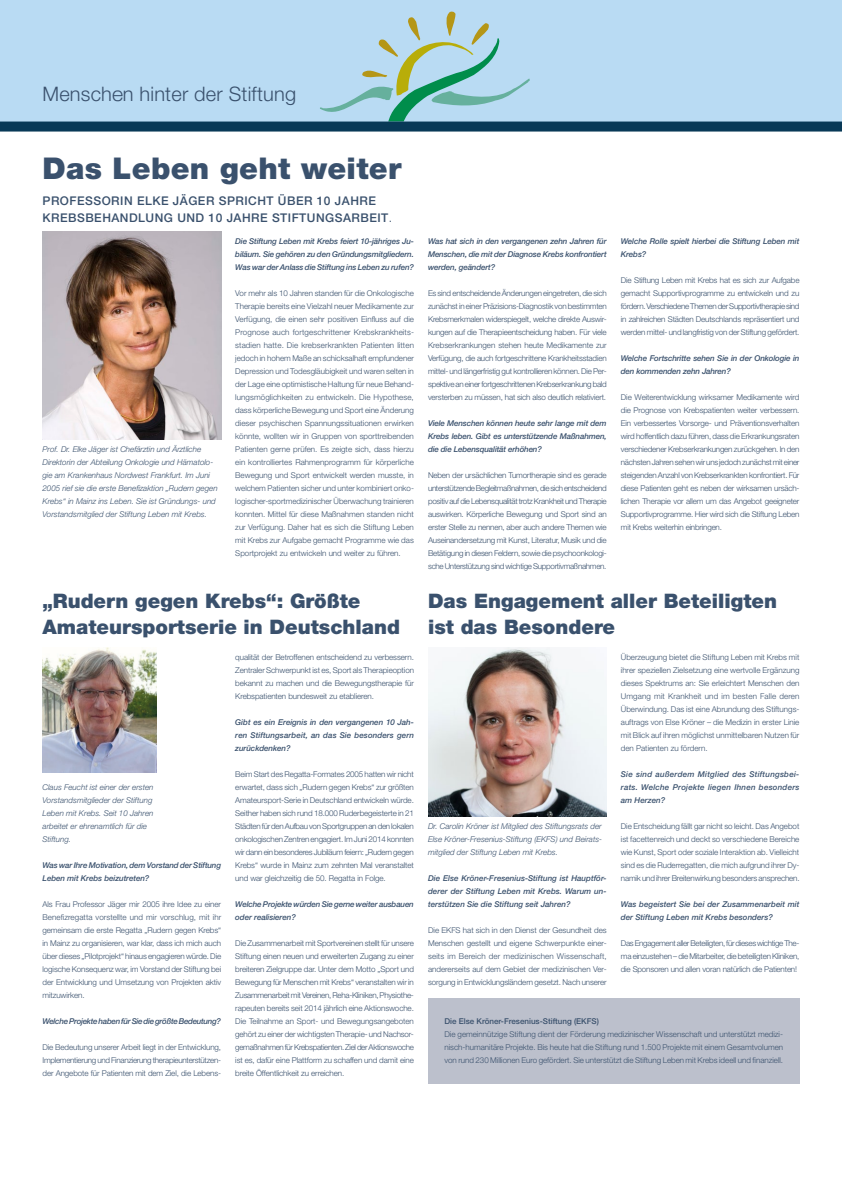
<style>
.page{position:relative;width:842px;height:1191px;background:#fff}
.page>*{position:absolute;margin:0;border:0;box-sizing:border-box;transform-origin:0 0}
.t1{font:900 30px "Helvetica Neue LT Std";letter-spacing:.01em;color:#3a516d}
.t2{font:900 20px/26px "Helvetica Neue LT Std";color:#3a516d}
.t3{font:300 20px "Helvetica Neue LT Std";letter-spacing:.01em;color:#3a516d}
.t4{font:500 12px/17px "Helvetica Neue LT Std";letter-spacing:.04em;color:#3a516d}
.t5{font:300 8px/13px "Helvetica Neue LT Std";letter-spacing:-.01em;color:#3a516d;text-align:justify}
.t6{font:italic 500 8px/13px "Helvetica Neue LT Std";letter-spacing:-.02em;color:#3a516d;text-align:justify}
.t7{font:italic 300 8px/13px "Helvetica Neue LT Std";color:#3a516d}
.t8{font:italic 500 8px/13px "Helvetica Neue LT Std";color:#3a516d}
.t9{font:italic 500 8px "Helvetica Neue LT Std";letter-spacing:-.04em;color:#3a516d}
.t10{font:500 8px "Helvetica Neue LT Std";color:#3a516d}
.s1{font-weight:300}
</style>
<div class="page">
<div style="left:0;top:0;width:842px;height:126px;background:#b9dbf3"></div>
<svg style="left:320px;top:11px;width:210px;height:110px"></svg>
<div style="left:0;top:121px;width:842px;height:10px;background:#083957"></div>
<img style="left:43px;top:231px;width:178px;height:208px">
<img style="left:43px;top:647px;width:114px;height:125px">
<img style="left:428px;top:647px;width:179px;height:169px">
<div style="left:428px;top:998px;width:371px;height:86px;background:#bcc0cc"></div>
<h2 class="t3" style="left:43px;top:82px;width:255px">Menschen hinter der Stiftung</h2>
<h1 class="t1" style="left:43px;top:150px;width:360px">Das Leben geht weiter</h1>
<h3 class="t4" style="left:43px;top:192px;width:351px">PROFESSORIN ELKE JÄGER SPRICHT ÜBER 10 JAHRE<br>KREBSBEHANDLUNG UND 10 JAHRE STIFTUNGSARBEIT<span class="s1">.</span></h3>
<p class="t6" style="left:235px;top:235px;width:180px">Die Stiftung Leben mit Krebs feiert 10-jähriges Ju&shy;biläum. Sie gehören zu den Gründungsmitgliedern.<br>Was war der Anlass die Stiftung ins Leben zu rufen?</p>
<p class="t5" style="left:235px;top:286px;width:180px">Vor mehr als 10 Jahren standen für die Onkologische Therapie bereits eine Vielzahl neuer Medikamente zur Verfügung, die einen sehr positiven Einfluss auf die Prognose auch fortgeschrittener Krebskrankheits&shy;stadien hatte. Die krebserkrankten Patienten litten jedoch in hohem Maße an schicksalhaft empfundener Depression und Todesgläubigkeit und waren selten in der Lage eine optimistische Haltung für neue Behand&shy;lungsmöglichkeiten zu entwickeln. Die Hypothese, dass körperliche Bewegung und Sport eine Änderung dieser psychischen Spannungssituationen erwirken könnte, wollten wir in Gruppen von sporttreibenden Patienten gerne prüfen. Es zeigte sich, dass hierzu ein kontrolliertes Rahmenprogramm für körperliche Bewegung und Sport entwickelt werden musste, in welchem Patienten sicher und unter kombiniert onko&shy;logischer-sportmedizinischer Überwachung trainieren konnten. Mittel für diese Maßnahmen standen nicht zur Verfügung. Daher hat es sich die Stiftung Leben mit Krebs zur Aufgabe gemacht Programme wie das Sportprojekt zu entwickeln und weiter zu führen.</p>
<h2 class="t2" style="left:43px;top:588px;width:359px">„Rudern gegen Krebs“: Größte<br>Amateursportserie in Deutschland</h2>
<h2 class="t2" style="left:428px;top:588px;width:350px">Das Engagement aller Beteiligten ist das Besondere</h2>
<p class="t6" style="left:621px;top:235px;width:180px">Welche Rolle spielt hierbei die Stiftung Leben mit<br>Krebs?</p>
<p class="t5" style="left:621px;top:273px;width:180px">Die Stiftung Leben mit Krebs hat es sich zur Aufgabe gemacht Supportivprogramme zu entwickeln und zu fördern. Verschiedene Themen der Supportivtherapie sind in zahlreichen Städten Deutschlands repräsentiert und werden mittel- und langfristig von der Stiftung gefördert.</p>
<p class="t6" style="left:621px;top:352px;width:180px">Welche Fortschritte sehen Sie in der Onkologie in den kommenden zehn Jahren?</p>
<p class="t5" style="left:621px;top:390px;width:180px">Die Weiterentwicklung wirksamer Medikamente wird die Prognose von Krebspatienten weiter verbessern.<br>Ein verbessertes Vorsorge- und Präventionsverhalten wird hoffentlich dazu führen, dass die Erkrankungsraten verschiedener Krebserkrankungen zurückgehen. In den nächsten Jahren sehen wir uns jedoch zunächst mit einer steigenden Anzahl von Krebserkrankten konfrontiert. Für diese Patienten geht es neben der wirksamen ursäch&shy;lichen Therapie vor allem um das Angebot geeigneter Supportivprogramme. Hier wird sich die Stiftung Leben mit Krebs weiterhin einbringen.</p>
<p class="t6" style="left:428px;top:235px;width:180px">Was hat sich in den vergangenen zehn Jahren für Menschen, die mit der Diagnose Krebs konfrontiert werden, geändert?</p>
<p class="t5" style="left:428px;top:286px;width:180px">Es sind entscheidende Änderungen eingetreten, die sich zunächst in einer Präzisions-Diagnostik von bestimmten Krebsmerkmalen widerspiegelt, welche direkte Auswir&shy;kungen auf die Therapieentscheidung haben. Für viele Krebserkrankungen stehen heute Medikamente zur Verfügung, die auch fortgeschrittene Krankheitsstadien mittel- und längerfristig gut kontrollieren können. Die Per&shy;spektive an einer fortgeschrittenen Krebserkrankung bald versterben zu müssen, hat sich also deutlich relativiert.</p>
<p class="t6" style="left:428px;top:417px;width:180px">Viele Menschen können heute sehr lange mit dem Krebs leben. Gibt es unterstützende Maßnahmen, die die Lebensqualität erhöhen?</p>
<p class="t5" style="left:428px;top:468px;width:180px">Neben der ursächlichen Tumortherapie sind es gerade unterstützende Begleitmaßnahmen, die sich entscheidend positiv auf die Lebensqualität trotz Krankheit und Therapie auswirken. Körperliche Bewegung und Sport sind an erster Stelle zu nennen, aber auch andere Themen wie Auseinandersetzung mit Kunst, Literatur, Musik und die Betätigung in diesen Feldern, sowie die psychoonkologi&shy;sche Unterstützung sind wichtige Supportivmaßnahmen.</p>
<p class="t7" style="left:43px;top:443px;width:177px">Prof. Dr. Elke Jäger ist Chefärztin und Ärztliche Direktorin der Abteilung Onkologie und Hämatolo&shy;gie am Krankenhaus Nordwest Frankfurt. Im Juni 2005 rief sie die erste Benefizaktion „Rudern gegen Krebs“ in Mainz ins Leben. Sie ist Gründungs- und Vorstandsmitglied der Stiftung Leben mit Krebs.</p>
<p class="t7" style="left:43px;top:781px;width:112px">Claus Feucht ist einer der ersten<br>Vorstandsmitglieder der Stiftung<br>Leben mit Krebs. Seit 10 Jahren arbeitet er ehrenamtlich für die<br>Stiftung.</p>
<p class="t6" style="left:43px;top:859px;width:180px">Was war Ihre Motivation, dem Vorstand der Stiftung<br>Leben mit Krebs beizutreten?</p>
<p class="t5" style="left:43px;top:897px;width:180px">Als Frau Professor Jäger mir 2005 ihre Idee zu einer Benefizregatta vorstellte und mir vorschlug, mit ihr gemeinsam die erste Regatta „Rudern gegen Krebs“ in Mainz zu organisieren, war klar, dass ich mich auch über dieses „Pilotprojekt“ hinaus engagieren würde. Die logische Konsequenz war, im Vorstand der Stiftung bei der Entwicklung und Umsetzung von Projekten aktiv mitzuwirken.</p>
<p class="t9" style="left:43px;top:1016px;width:180px">Welche Projekte haben für Sie die größte Bedeutung?</p>
<p class="t5" style="left:43px;top:1040px;width:180px">Die Bedeutung unserer Arbeit liegt in der Entwicklung, Implementierung und Finanzierung therapieunterstützen&shy;der Angebote für Patienten mit dem Ziel, die Lebens-</p>
<p class="t5" style="left:235px;top:650px;width:180px">qualität der Betroffenen entscheidend zu verbessern.<br>Zentraler Schwerpunkt ist es, Sport als Therapieoption bekannt zu machen und die Bewegungstherapie für Krebspatienten bundesweit zu etablieren.</p>
<p class="t6" style="left:235px;top:716px;width:180px">Gibt es ein Ereignis in den vergangenen 10 Jah&shy;ren Stiftungsarbeit, an das Sie besonders gern zurückdenken?</p>
<p class="t5" style="left:235px;top:767px;width:180px">Beim Start des Regatta-Formates 2005 hatten wir nicht erwartet, dass sich „Rudern gegen Krebs“ zur größten Amateursport-Serie in Deutschland entwickeln würde.<br>Seither haben sich rund 18.000 Ruderbegeisterte in 21<br>Städten für den Aufbau von Sportgruppen an den lokalen onkologischen Zentren engagiert. Im Juni 2014 konnten wir dann ein besonderes Jubiläum feiern: „Rudern gegen Krebs“ wurde in Mainz zum zehnten Mal veranstaltet und war gleichzeitig die 50. Regatta in Folge.</p>
<p class="t6" style="left:235px;top:898px;width:180px">Welche Projekte würden Sie gerne weiter ausbauen oder realisieren?</p>
<p class="t5" style="left:235px;top:936px;width:180px">Die Zusammenarbeit mit Sportvereinen stellt für unsere Stiftung einen neuen und erweiterten Zugang zu einer breiteren Zielgruppe dar. Unter dem Motto „Sport und Bewegung für Menschen mit Krebs“ veranstalten wir in Zusammenarbeit mit Vereinen, Reha-Kliniken, Physiothe&shy;rapeuten bereits seit 2014 jährlich eine Aktionswoche.<br>Die Teilnahme an Sport- und Bewegungsangeboten gehört zu einer der wichtigsten Therapie- und Nachsor&shy;gemaßnahmen für Krebspatienten. Ziel der Aktionswoche ist es, dafür eine Plattform zu schaffen und damit eine breite Öffentlichkeit zu erreichen.</p>
<p class="t7" style="left:428px;top:820px;width:176px;text-align:justify">Dr. Carolin Kröner ist Mitglied des Stiftungsrats der Else Kröner-Fresenius-Stiftung (EKFS) und Beirats&shy;mitglied der Stiftung Leben mit Krebs.</p>
<p class="t6" style="left:428px;top:872px;width:180px">Die Else Kröner-Fresenius-Stiftung ist Hauptför&shy;derer der Stiftung Leben mit Krebs. Warum un&shy;terstützen Sie die Stiftung seit Jahren?</p>
<p class="t5" style="left:428px;top:923px;width:180px">Die EKFS hat sich in den Dienst der Gesundheit des Menschen gestellt und eigene Schwerpunkte einer&shy;seits im Bereich der medizinischen Wissenschaft, andererseits auf dem Gebiet der medizinischen Ver&shy;sorgung in Entwicklungsländern gesetzt. Nach unserer</p>
<p class="t5" style="left:621px;top:650px;width:180px">Überzeugung bietet die Stiftung Leben mit Krebs mit ihrer speziellen Zielsetzung eine wertvolle Ergänzung dieses Spektrums an: Sie erleichtert Menschen den Umgang mit Krankheit und im besten Falle deren Überwindung. Das ist eine Abrundung des Stiftungs&shy;auftrags von Else Kröner – die Medizin in erster Linie mit Blick auf ihren möglichst unmittelbaren Nutzen für den Patienten zu fördern.</p>
<p class="t6" style="left:621px;top:768px;width:180px">Sie sind außerdem Mitglied des Stiftungsbei&shy;rats. Welche Projekte liegen Ihnen besonders am Herzen?</p>
<p class="t5" style="left:621px;top:819px;width:180px">Die Entscheidung fällt gar nicht so leicht. Das Angebot ist facettenreich und deckt so verschiedene Bereiche wie Kunst, Sport oder soziale Interaktion ab. Vielleicht sind es die Ruderregatten, die mich aufgrund ihrer Dy&shy;namik und ihrer Breitenwirkung besonders ansprechen.</p>
<p class="t8" style="left:621px;top:898px;width:180px">Was begeistert Sie bei der Zusammenarbeit mit der Stiftung Leben mit Krebs besonders?</p>
<p class="t5" style="left:621px;top:936px;width:180px">Das Engagement aller Beteiligten, für dieses wichtige The&shy;ma einzustehen – die Mitarbeiter, die beteiligten Kliniken, die Sponsoren und allen voran natürlich die Patienten!</p>
<p class="t10" style="left:444px;top:1016px;width:156px">Die Else Kröner-Fresenius-Stiftung (EKFS)</p>
<p class="t5" style="left:444px;top:1027px;width:340px">Die gemeinnützige Stiftung dient der Förderung medizinischer Wissenschaft und unterstützt medizi&shy;nisch-humanitäre Projekte. Bis heute hat die Stiftung rund 1.500 Projekte mit einem Gesamtvolumen von rund 230 Millionen Euro gefördert. Sie unterstützt die Stiftung Leben mit Krebs ideell und finanziell.</p>
</div>
